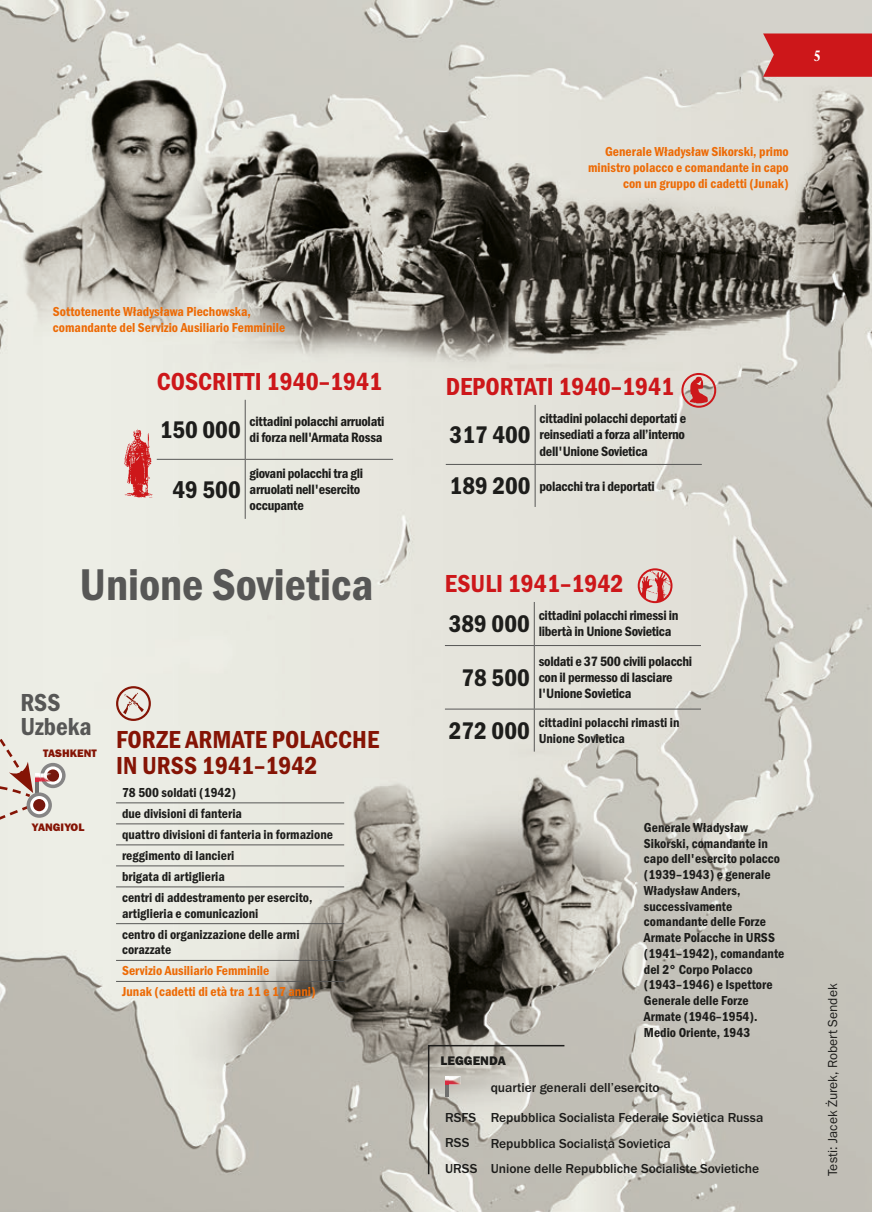
<style>
.page{position:relative;width:872px;height:1212px;background:#fff}
.page>*{position:absolute;margin:0;border:0;box-sizing:border-box;transform-origin:0 0}
.t1{font:104.1px "Franklin Gothic URW Con Dem";color:#1d1d1b}
.t2{font:46.05px "Franklin Gothic URW Con Dem";color:#575756}
.t3{font:25.5px "Franklin Gothic URW Con Dem";color:#cd171a}
.t4{font:25.5px/25.5px "Franklin Gothic URW Con Dem";color:#851405}
.t5{font:25.5px/24px "Franklin Gothic URW Con Dem";color:#575756}
.t6{font:24.9px "Franklin Gothic URW Con Dem";color:#1d1d1b}
.t7{font:15px "Classic Cnd EFN Black";color:#fff}
.t8{font:13.95px/16.4px "Franklin Gothic URW Con Dem";letter-spacing:-.02em;color:#1d1d1b}
.t9{font:13.5px/15.8px "Franklin Gothic URW Con Dem";color:#1d1d1b}
.t10{font:13.5px/15.8px "Franklin Gothic URW Con Dem";color:#ed6b06}
.t11{font:500 13.5px/25.3px "Franklin Gothic URW";color:#1d1d1b}
.t12{font:13.5px "Franklin Gothic URW Boo";color:#1d1d1b}
.t13{font:12.9px "Franklin Gothic URW Hea";color:#1d1d1b}
.t14{font:11.25px "Franklin Gothic URW Hea";color:#851405}
.s1{font-size:24.9px}
</style>
<div class="page">
<img style="left:0;top:0;width:872px;height:1212px">
<hr style="left:535px;top:405px;width:1px;height:59px;background:#575756">
<hr style="left:446px;top:464px;width:89px;height:1px;background:#575756">
<hr style="left:535px;top:464px;width:167px;height:1px;background:#575756">
<hr style="left:535px;top:465px;width:1px;height:42px;background:#575756">
<svg style="left:681px;top:373px;width:35px;height:35px"></svg>
<hr style="left:534px;top:602px;width:1px;height:43px;background:#575756">
<hr style="left:445px;top:645px;width:89px;height:1px;background:#575756">
<hr style="left:534px;top:645px;width:167px;height:1px;background:#575756">
<hr style="left:534px;top:646px;width:1px;height:63px;background:#575756">
<hr style="left:445px;top:709px;width:89px;height:1px;background:#575756">
<hr style="left:534px;top:709px;width:167px;height:1px;background:#575756">
<hr style="left:534px;top:709px;width:1px;height:43px;background:#575756">
<svg style="left:637px;top:568px;width:35px;height:35px"></svg>
<hr style="left:245px;top:400px;width:1px;height:59px;background:#575756">
<hr style="left:157px;top:459px;width:88px;height:1px;background:#575756">
<hr style="left:245px;top:459px;width:148px;height:1px;background:#575756">
<hr style="left:245px;top:460px;width:1px;height:59px;background:#575756">
<img style="left:121px;top:428px;width:36px;height:71px">
<hr style="left:116px;top:802px;width:228px;height:1px;background:#575756">
<hr style="left:116px;top:823px;width:228px;height:1px;background:#575756">
<hr style="left:116px;top:844px;width:228px;height:1px;background:#575756">
<hr style="left:116px;top:865px;width:228px;height:1px;background:#575756">
<hr style="left:116px;top:886px;width:228px;height:1px;background:#575756">
<hr style="left:116px;top:923px;width:228px;height:1px;background:#575756">
<hr style="left:116px;top:960px;width:228px;height:1px;background:#575756">
<hr style="left:116px;top:981px;width:228px;height:1px;background:#575756">
<svg style="left:427px;top:1044px;width:139px;height:132px"></svg>
<svg style="left:0;top:630px;width:66px;height:216px"></svg>
<div style="left:116px;top:686px;width:35px;height:35px;border:2px solid #851405;border-radius:50%"></div>
<svg style="left:123px;top:693px;width:21px;height:21px"></svg>
<svg style="left:28px;top:794px;width:22px;height:22px"></svg>
<div style="left:27px;top:792px;width:25px;height:26px;border:4px solid #868585;border-radius:50%"></div>
<div style="left:33px;top:799px;width:12px;height:12px;background:#77170e;border-radius:50%"></div>
<svg style="left:763px;top:33px;width:109px;height:44px"></svg>
<p class="t10" style="left:53px;top:303px;width:234px">Sottotenente Władysława Piechowska, comandante del Servizio Ausiliario Femminile</p>
<h3 class="t3" style="left:157px;top:364px;width:227px">COSCRITTI 1940–1941</h3>
<h3 class="t6" style="left:160px;top:413px;width:83px">150 000</h3>
<p class="t8" style="left:250px;top:412px;width:136px">cittadini polacchi arruolati di forza nell'Armata Rossa</p>
<h3 class="t6" style="left:172px;top:473px;width:70px">49 500</h3>
<p class="t8" style="left:250px;top:464px;width:115px">giovani polacchi tra gli arruolati nell'esercito occupante</p>
<h2 class="t2" style="left:80px;top:554px;width:295px">Unione Sovietica</h2>
<h3 class="t5" style="left:20px;top:689px;width:73px">RSS<br>Uzbeka</h3>
<p class="t14" style="left:43px;top:746px;width:55px">TASHKENT</p>
<p class="t14" style="left:32px;top:820px;width:54px">YANGIYOL</p>
<h3 class="t4" style="left:116px;top:726px;width:265px">FORZE ARMATE POLACCHE<br>IN URSS 1941–1942</h3>
<p class="t9" style="left:122px;top:781px;width:212px;line-height:21px">78 500 soldati (1942)<br>due divisioni di fanteria<br>quattro divisioni di fanteria in formazione reggimento di lancieri<br>brigata di artiglieria<br>centri di addestramento per esercito,</p>
<p class="t9" style="left:122px;top:902px;width:179px;line-height:21px">artiglieria e comunicazioni<br>centro di organizzazione delle armi</p>
<p class="t9" style="left:122px;top:941px;width:51px">corazzate</p>
<p class="t10" style="left:122px;top:960px;width:195px;line-height:21px">Servizio Ausiliario Femminile<br>Junak (cadetti di età tra 11 e 17 anni)</p>
<p class="t7" style="left:814px;top:46px;width:9px">5</p>
<p class="t10" style="left:588px;top:143px;width:202px;text-align:right">Generale Władysław Sikorski, primo ministro polacco e comandante in capo con un gruppo di cadetti (Junak)</p>
<h3 class="t3" style="left:446px;top:369px;width:230px">DEPORTATI 1940–1941</h3>
<p class="t8" style="left:539px;top:409px;width:148px;text-align:justify">cittadini polacchi deportati e reinsediati a forza all’interno dell'Unione Sovietica</p>
<p class="t8" style="left:449px;top:477px;width:207px"><span class="s1">189 200</span> polacchi tra i deportati</p>
<h3 class="t6" style="left:449px;top:418px;width:83px">317 400</h3>
<h3 class="t3" style="left:445px;top:567px;width:180px">ESULI 1941–1942</h3>
<h3 class="t6" style="left:449px;top:607px;width:83px">389 000</h3>
<p class="t8" style="left:538px;top:607px;width:141px">cittadini polacchi rimessi in libertà in Unione Sovietica</p>
<h3 class="t6" style="left:461px;top:661px;width:70px">78 500</h3>
<p class="t8" style="left:538px;top:652px;width:155px">soldati e 37 500 civili polacchi con il permesso di lasciare l'Unione Sovietica</p>
<h3 class="t6" style="left:449px;top:714px;width:83px">272 000</h3>
<p class="t9" style="left:538px;top:714px;width:142px">cittadini polacchi rimasti in<br>Unione Sovietica</p>
<p class="t9" style="left:644px;top:819px;width:142px">Generale Władysław<br>Sikorski, comandante in capo dell'esercito polacco (1939–1943) e generale<br>Władysław Anders, successivamente comandante delle Forze<br>Armate Polacche in URSS (1941–1942), comandante del 2° Corpo Polacco (1943–1946) e Ispettore<br>Generale delle Forze<br>Armate (1946–1954).<br>Medio Oriente, 1943</p>
<p class="t12" style="left:824px;top:1176px;width:194px;rotate:-90deg">Testi: Jacek Żurek, Robert Sendek</p>
<p class="t13" style="left:440px;top:1052px;width:67px">LEGGENDA</p>
<p class="t11" style="left:491px;top:1075px;width:170px">quartier generali dell’esercito</p>
<p class="t11" style="left:491px;top:1105px;width:274px">Repubblica Socialista Federale Sovietica Russa<br>Repubblica Socialista Sovietica<br>Unione delle Repubbliche Socialiste Sovietiche</p>
<h1 class="t1" style="left:715px;top:1068px;width:113px">JM</h1>
<p class="t11" style="left:445px;top:1105px;width:34px">RSFS<br>RSS<br>URSS</p>
</div>
